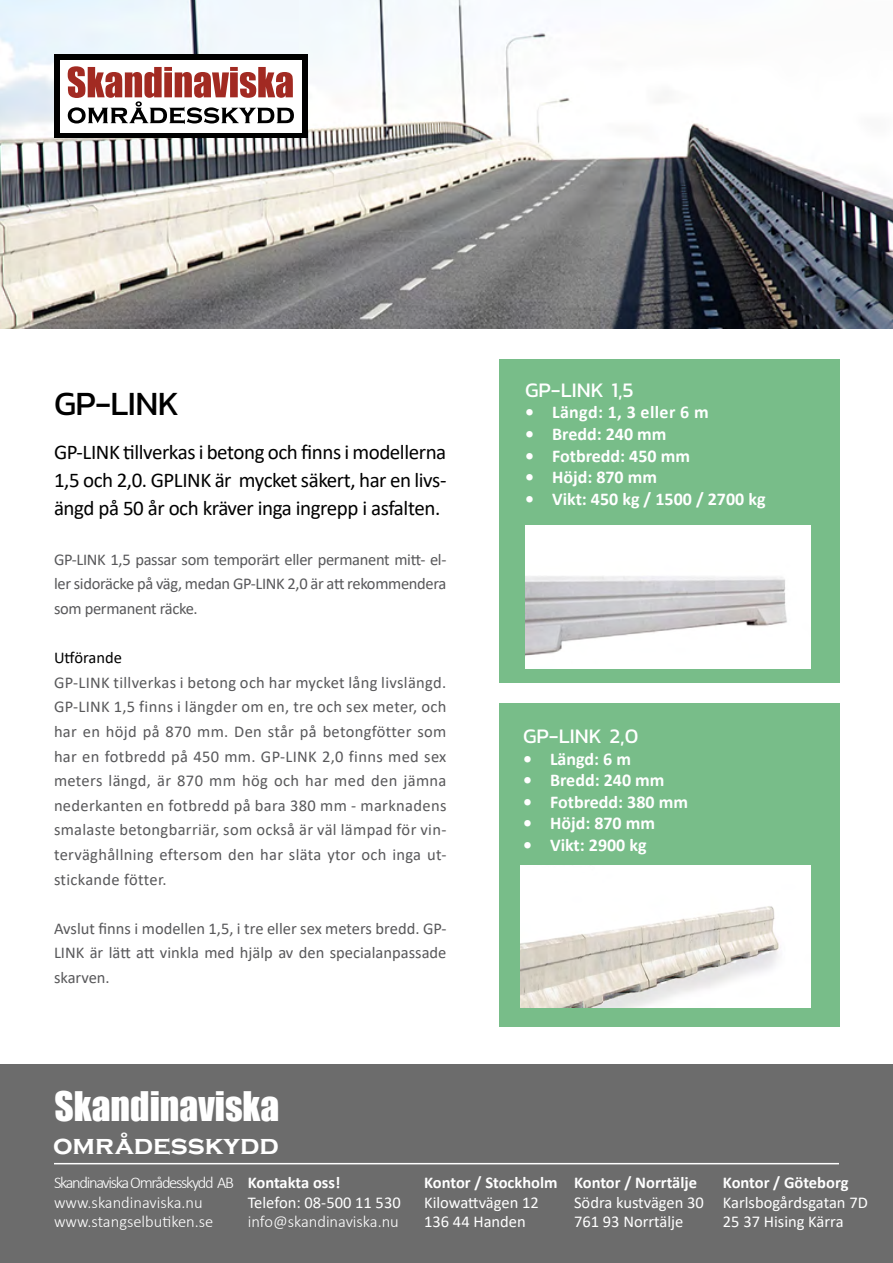
<style>
.page{position:relative;width:893px;height:1263px;background:#fff}
.page>*{position:absolute;margin:0;border:0;box-sizing:border-box;transform-origin:0 0}
.t1{font:37.5px "Impact";color:#fff}
.t2{font:34.5px "Kanit";letter-spacing:-.02em;color:#000}
.t3{font:700 27.45px "Copperplate Gothic";color:#fff}
.t4{font:21px/28.2px "Calibri";letter-spacing:-.02em;color:#000;text-align:justify}
.t5{font:21px "Kanit";color:#fff}
.t6{font:700 18px "Calibri";color:#fff}
.t7{font:700 18px "Calibri";letter-spacing:.02em;color:#fff}
.t8{font:16.5px/24.6px "Calibri";color:#58585a;text-align:justify}
.t9{font:16.5px/19.8px "Calibri";color:#fff}
.t10{font:300 16.5px/19.8px "Calibri";letter-spacing:-.005em;color:#fff}
.t11{font:700 16.5px "Calibri";color:#fff}
.t12{font:16.5px "Calibri";color:#000}
</style>
<div class="page">
<div style="left:0;top:1064px;width:893px;height:199px;background:#6c6c6c"></div>
<div style="left:499px;top:704px;width:341px;height:323px;background:#78bd89"></div>
<img style="left:0;top:0;width:893px;height:328px">
<div style="left:54px;top:54px;width:253px;height:84px;background:#000"></div>
<div style="left:60px;top:60px;width:242px;height:72px;background:#fff"></div>
<svg style="left:68px;top:66px;width:226px;height:58px"></svg>
<div style="left:500px;top:359px;width:340px;height:324px;background:#78bd89"></div>
<img style="left:521px;top:865px;width:289px;height:142px">
<hr style="left:54px;top:1163px;width:785px;height:1px;background:#fff">
<img style="left:525px;top:526px;width:285px;height:142px">
<h2 class="t2" style="left:54px;top:378px;width:127px">GP-LINK</h2>
<p class="t4" style="left:54px;top:437px;width:394px">GP-LINK tillverkas i betong och finns i modellerna 1,5 och 2,0. GPLINK är mycket säkert, har en livs&shy;ängd på 50 år och kräver inga ingrepp i asfalten.</p>
<p class="t8" style="left:54px;top:546px;width:394px">GP-LINK 1,5 passar som temporärt eller permanent mitt- el&shy;ler sidoräcke på väg, medan GP-LINK 2,0 är att rekommendera som permanent räcke.</p>
<p class="t12" style="left:54px;top:646px;width:69px">Utförande</p>
<p class="t8" style="left:54px;top:669px;width:394px">GP-LINK tillverkas i betong och har mycket lång livslängd.<br>GP-LINK 1,5 finns i längder om en, tre och sex meter, och har en höjd på 870 mm. Den står på betongfötter som har en fotbredd på 450 mm. GP-LINK 2,0 finns med sex meters längd, är 870 mm hög och har med den jämna nederkanten en fotbredd på bara 380 mm - marknadens smalaste betongbarriär, som också är väl lämpad för vin&shy;terväghållning eftersom den har släta ytor och inga ut&shy;stickande fötter.</p>
<p class="t8" style="left:54px;top:915px;width:394px">Avslut finns i modellen 1,5, i tre eller sex meters bredd. GP-LINK är lätt att vinkla med hjälp av den specialanpassade skarven.</p>
<p class="t5" style="left:525px;top:374px;width:110px">GP-LINK 1,5</p>
<p class="t7" style="left:525px;top:400px;width:185px">• Längd: 1, 3 eller 6 m</p>
<p class="t6" style="left:525px;top:421px;width:143px">• Bredd: 240 mm</p>
<p class="t6" style="left:525px;top:443px;width:166px">• Fotbredd: 450 mm</p>
<p class="t6" style="left:525px;top:464px;width:134px">• Höjd: 870 mm</p>
<p class="t6" style="left:525px;top:486px;width:242px">• Vikt: 450 kg / 1500 / 2700 kg</p>
<p class="t5" style="left:523px;top:721px;width:117px">GP-LINK 2,0</p>
<p class="t6" style="left:523px;top:746px;width:110px">• Längd: 6 m</p>
<p class="t6" style="left:523px;top:767px;width:143px">• Bredd: 240 mm</p>
<p class="t6" style="left:523px;top:789px;width:166px">• Fotbredd: 380 mm</p>
<p class="t6" style="left:523px;top:811px;width:134px">• Höjd: 870 mm</p>
<p class="t6" style="left:523px;top:832px;width:125px">• Vikt: 2900 kg</p>
<h1 class="t1" style="left:55px;top:1077px;width:226px">Skandinaviska</h1>
<h3 class="t3" style="left:53px;top:1129px;width:227px">områdesskydd</h3>
<p class="t10" style="left:54px;top:1172px;width:182px">Skandinaviska Områdesskydd AB www.skandinaviska.nu www.stangselbutiken.se</p>
<p class="t11" style="left:424px;top:1171px;width:135px">Kontor / Stockholm</p>
<p class="t11" style="left:248px;top:1171px;width:94px">Kontakta oss!</p>
<p class="t9" style="left:248px;top:1192px;width:154px">Telefon: 08-500 11 530</p>
<p class="t10" style="left:248px;top:1212px;width:153px">info@skandinaviska.nu</p>
<p class="t9" style="left:424px;top:1192px;width:116px">Kilowattvägen 12<br>136 44 Handen</p>
<p class="t11" style="left:574px;top:1171px;width:124px">Kontor / Norrtälje</p>
<p class="t9" style="left:574px;top:1192px;width:131px">Södra kustvägen 30<br>761 93 Norrtälje</p>
<p class="t11" style="left:723px;top:1171px;width:127px">Kontor / Göteborg</p>
<p class="t9" style="left:723px;top:1192px;width:146px">Karlsbogårdsgatan 7D<br>25 37 Hising Kärra</p>
</div>
